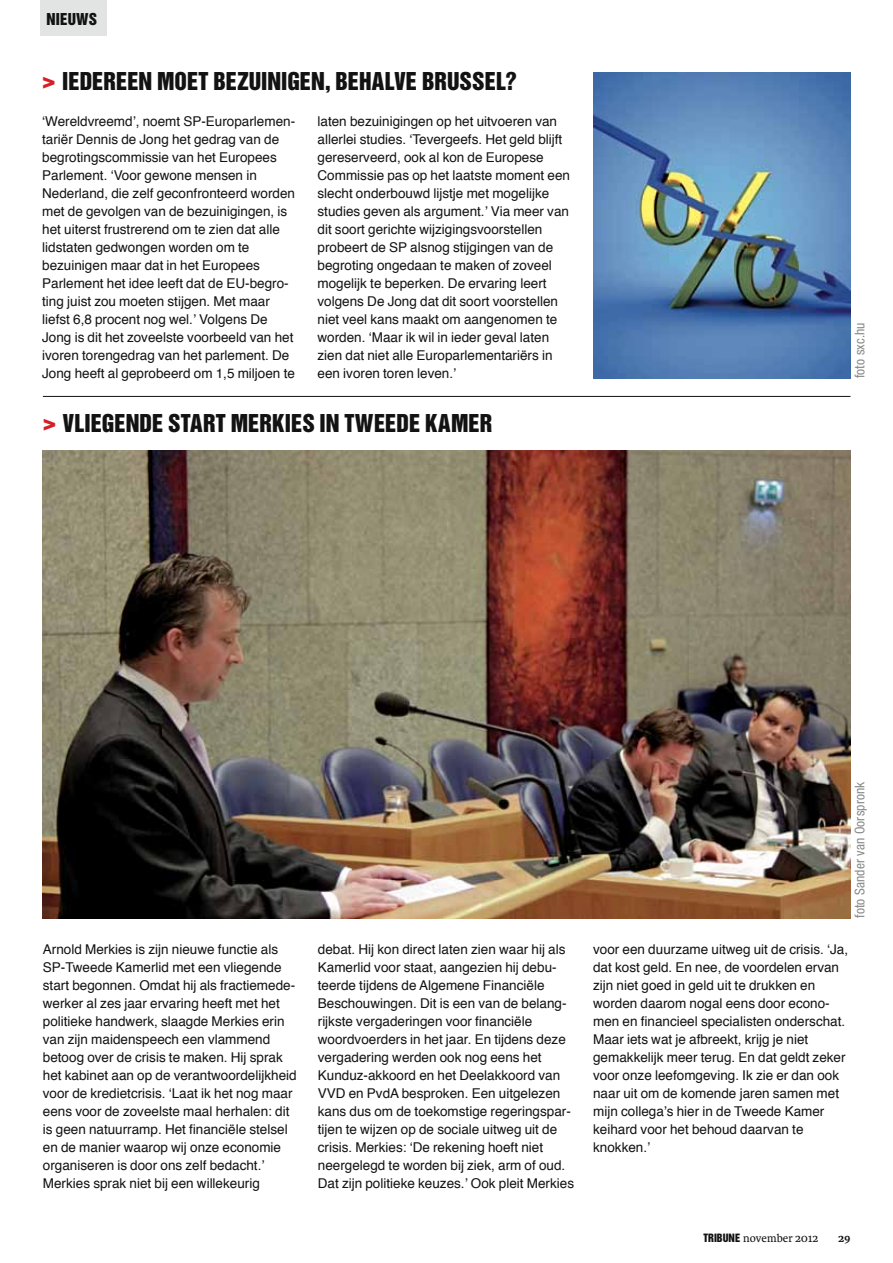
<style>
.page{position:relative;width:893px;height:1263px;background:#fff}
.page>*{position:absolute;margin:0;border:0;box-sizing:border-box;transform-origin:0 0}
.t1{font:22.5px "Helvetica Inserat LT Std";color:#121212}
.t2{font:15px "Helvetica Inserat LT Std";letter-spacing:.01em;color:#121212}
.t3{font:13.5px/18px "Helvetica";color:#121212}
.t4{font:condensed 13.5px "Helvetica Neue LT Std";letter-spacing:.01em;color:#888a8a}
.t5{font:12px "Karmina";color:#121212}
.t6{font:700 12px "Karmina";color:#121212}
.s1{color:#d81f27}
.s2{font-family:"Helvetica Inserat LT Std";font-size:10.5px}
</style>
<div class="page">
<div style="left:40px;top:0;width:66px;height:36px;background:#e2e4e4"></div>
<hr style="left:43px;top:396px;width:807px;height:1px;background:#121212">
<img style="left:43px;top:450px;width:807px;height:468px">
<img style="left:593px;top:72px;width:257px;height:306px">
<p class="t2" style="left:46px;top:10px;width:52px">NIEUWS</p>
<h1 class="t1" style="left:42px;top:68px;width:476px"><span class="s1">&gt;&gt;</span> IEDEREEN MOET BEZUINIGEN, BEHALVE BRUSSEL?</h1>
<p class="t3" style="left:42px;top:113px;width:254px">‘Wereldvreemd’, noemt SP-Europarlemen&shy;tariër Dennis de Jong het gedrag van de begrotingscommissie van het Europees Parlement. ‘Voor gewone mensen in Nederland, die zelf geconfronteerd worden met de gevolgen van de bezuinigingen, is het uiterst frustrerend om te zien dat alle lidstaten gedwongen worden om te bezuinigen maar dat in het Europees Parlement het idee leeft dat de EU-begro&shy;ting juist zou moeten stijgen. Met maar liefst 6,8 procent nog wel.’ Volgens De Jong is dit het zoveelste voorbeeld van het ivoren torengedrag van het parlement. De Jong heeft al geprobeerd om 1,5 miljoen te</p>
<p class="t3" style="left:318px;top:113px;width:254px">laten bezuinigingen op het uitvoeren van allerlei studies. ‘Tevergeefs. Het geld blijft gereserveerd, ook al kon de Europese Commissie pas op het laatste moment een slecht onderbouwd lijstje met mogelijke studies geven als argument.’ Via meer van dit soort gerichte wijzigingsvoorstellen probeert de SP alsnog stijgingen van de begroting ongedaan te maken of zoveel mogelijk te beperken. De ervaring leert volgens De Jong dat dit soort voorstellen niet veel kans maakt om aangenomen te worden. ‘Maar ik wil in ieder geval laten zien dat niet alle Europarlementariërs in een ivoren toren leven.’</p>
<h1 class="t1" style="left:43px;top:410px;width:451px"><span class="s1">&gt;&gt;</span> VLIEGENDE START MERKIES IN TWEEDE KAMER</h1>
<p class="t4" style="left:852px;top:378px;width:58px;rotate:-90deg">foto sxc.hu</p>
<p class="t4" style="left:852px;top:918px;width:138px;rotate:-90deg">foto Sander van Oorspronk</p>
<p class="t3" style="left:43px;top:941px;width:255px">Arnold Merkies is zijn nieuwe functie als SP-Tweede Kamerlid met een vliegende start begonnen. Omdat hij als fractiemede&shy;werker al zes jaar ervaring heeft met het politieke handwerk, slaagde Merkies erin van zijn maidenspeech een vlammend betoog over de crisis te maken. Hij sprak het kabinet aan op de verantwoordelijkheid voor de kredietcrisis. ‘Laat ik het nog maar eens voor de zoveelste maal herhalen: dit is geen natuurramp. Het financiële stelsel en de manier waarop wij onze economie organiseren is door ons zelf bedacht.’ Merkies sprak niet bij een willekeurig</p>
<p class="t3" style="left:318px;top:941px;width:258px">debat. Hij kon direct laten zien waar hij als Kamerlid voor staat, aangezien hij debu&shy;teerde tijdens de Algemene Financiële Beschouwingen. Dit is een van de belang&shy;rijkste vergaderingen voor financiële woordvoerders in het jaar. En tijdens deze vergadering werden ook nog eens het Kunduz-akkoord en het Deelakkoord van VVD en PvdA besproken. Een uitgelezen kans dus om de toekomstige regeringspar&shy;tijen te wijzen op de sociale uitweg uit de crisis. Merkies: ‘De rekening hoeft niet neergelegd te worden bij ziek, arm of oud.<br>Dat zijn politieke keuzes.’ Ook pleit Merkies</p>
<p class="t3" style="left:593px;top:941px;width:256px">voor een duurzame uitweg uit de crisis. ‘Ja, dat kost geld. En nee, de voordelen ervan zijn niet goed in geld uit te drukken en worden daarom nogal eens door econo&shy;men en financieel specialisten onderschat.<br>Maar iets wat je afbreekt, krijg je niet gemakkelijk meer terug. En dat geldt zeker voor onze leefomgeving. Ik zie er dan ook naar uit om de komende jaren samen met mijn collega’s hier in de Tweede Kamer keihard voor het behoud daarvan te knokken.’</p>
<p class="t5" style="left:703px;top:1231px;width:116px"><span class="s2">TRIBUNE</span> november 2012</p>
<p class="t6" style="left:838px;top:1231px;width:14px">29</p>
</div>
